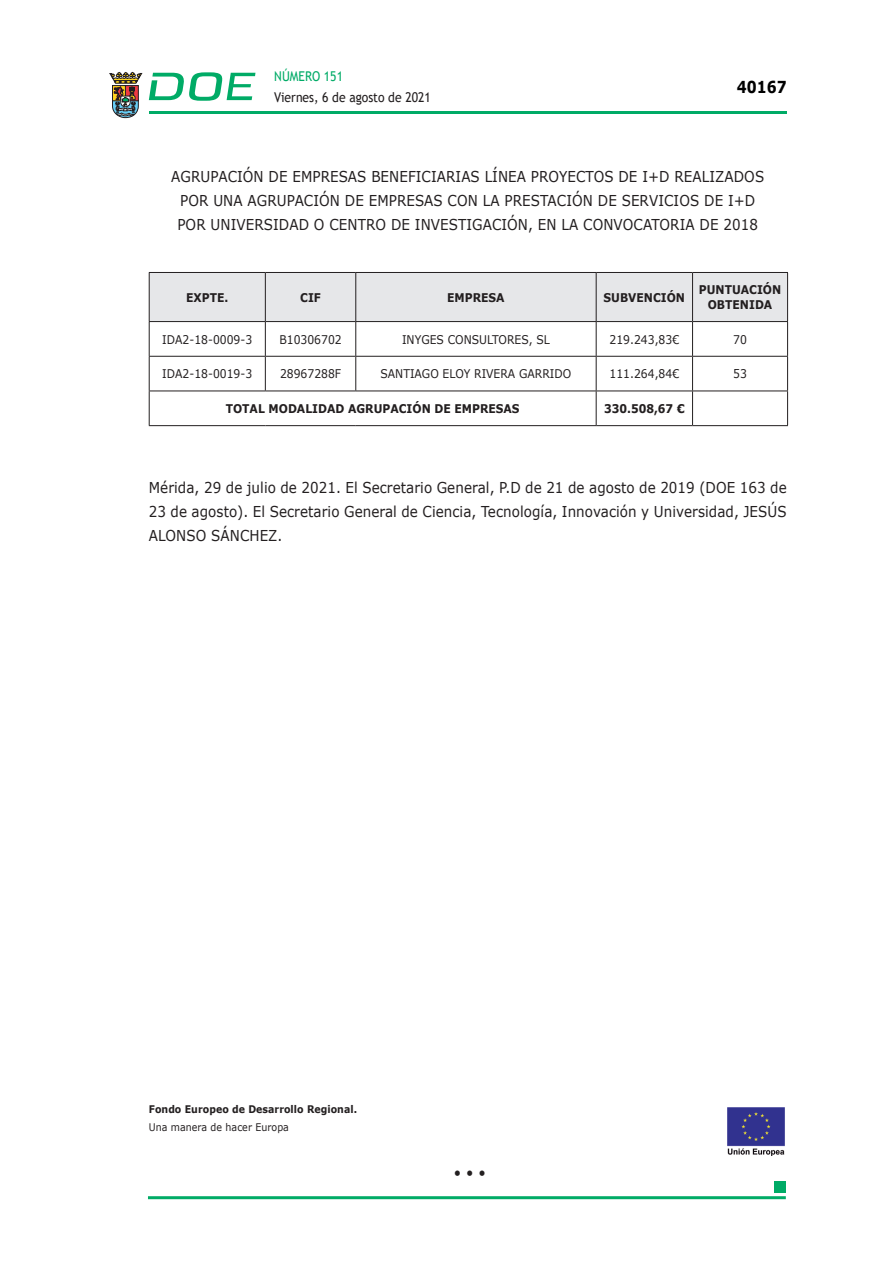
<style>
.page{position:relative;width:893px;height:1263px;background:#fff}
.page>*{position:absolute;margin:0;border:0;box-sizing:border-box;transform-origin:0 0}
.t1{font:700 16.5px "Verdana";color:#000;scale:.85 1}
.CUERPO_DE_TEXTO{font:15px/24px "Verdana";letter-spacing:.005em;color:#231f20;text-align:center;scale:.9 1}
.t2{font:13.5px "Trebuchet MS";color:#231f20;scale:.9 1}
.t3{font:13.5px "Trebuchet MS";color:#00ab67;scale:.9 1}
.t4{font:12px "Verdana";color:#231f20;scale:.9 1}
.t5{font:700 12px/14.4px "Verdana";color:#231f20;text-align:center;scale:.9 1}
.CUERPO_DE_TEXTO-2{font:700 10.5px "Verdana";letter-spacing:.005em;color:#231f20;scale:.9 1}
.CUERPO_DE_TEXTO-3{font:10.5px "Verdana";letter-spacing:.005em;color:#231f20;scale:.9 1}
</style>
<div class="page">
<hr style="left:149px;top:111px;width:638px;height:3px;background:#00ab66">
<svg style="left:109px;top:72px;width:33px;height:46px"></svg>
<svg style="left:149px;top:72px;width:106px;height:29px"></svg>
<hr style="left:148px;top:1196px;width:638px;height:3px;background:#00ab66">
<div style="left:775px;top:1181px;width:11px;height:11px;background:#00ab66"></div>
<div style="left:150px;top:273px;width:637px;height:48px;background:#e6e7e9"></div>
<hr style="left:265px;top:273px;width:1px;height:48px;background:#231f20">
<hr style="left:355px;top:273px;width:1px;height:48px;background:#231f20">
<hr style="left:596px;top:273px;width:1px;height:48px;background:#231f20">
<hr style="left:692px;top:273px;width:1px;height:48px;background:#231f20">
<hr style="left:149px;top:322px;width:1px;height:34px;background:#231f20">
<hr style="left:265px;top:322px;width:1px;height:34px;background:#231f20">
<hr style="left:355px;top:322px;width:1px;height:34px;background:#231f20">
<hr style="left:596px;top:322px;width:1px;height:34px;background:#231f20">
<hr style="left:692px;top:322px;width:1px;height:34px;background:#231f20">
<hr style="left:787px;top:322px;width:1px;height:34px;background:#231f20">
<hr style="left:149px;top:356px;width:116px;height:1px;background:#231f20">
<hr style="left:149px;top:357px;width:1px;height:34px;background:#231f20">
<hr style="left:265px;top:356px;width:91px;height:1px;background:#231f20">
<hr style="left:265px;top:357px;width:1px;height:34px;background:#231f20">
<hr style="left:356px;top:356px;width:240px;height:1px;background:#231f20">
<hr style="left:355px;top:357px;width:1px;height:34px;background:#231f20">
<hr style="left:596px;top:356px;width:97px;height:1px;background:#231f20">
<hr style="left:596px;top:357px;width:1px;height:34px;background:#231f20">
<hr style="left:693px;top:356px;width:95px;height:1px;background:#231f20">
<hr style="left:692px;top:357px;width:1px;height:34px;background:#231f20">
<hr style="left:787px;top:357px;width:1px;height:34px;background:#231f20">
<hr style="left:149px;top:391px;width:116px;height:1px;background:#231f20">
<hr style="left:149px;top:391px;width:1px;height:34px;background:#231f20">
<hr style="left:265px;top:391px;width:91px;height:1px;background:#231f20">
<hr style="left:356px;top:391px;width:240px;height:1px;background:#231f20">
<hr style="left:596px;top:391px;width:97px;height:1px;background:#231f20">
<hr style="left:596px;top:391px;width:1px;height:34px;background:#231f20">
<hr style="left:693px;top:391px;width:95px;height:1px;background:#231f20">
<hr style="left:692px;top:391px;width:1px;height:34px;background:#231f20">
<hr style="left:787px;top:391px;width:1px;height:34px;background:#231f20">
<hr style="left:149px;top:425px;width:116px;height:1px;background:#231f20">
<hr style="left:265px;top:425px;width:91px;height:1px;background:#231f20">
<hr style="left:356px;top:425px;width:240px;height:1px;background:#231f20">
<hr style="left:596px;top:425px;width:97px;height:1px;background:#231f20">
<hr style="left:693px;top:425px;width:95px;height:1px;background:#231f20">
<hr style="left:149px;top:272px;width:116px;height:1px;background:#231f20">
<hr style="left:149px;top:273px;width:1px;height:48px;background:#231f20">
<hr style="left:265px;top:272px;width:91px;height:1px;background:#231f20">
<hr style="left:356px;top:272px;width:240px;height:1px;background:#231f20">
<hr style="left:596px;top:272px;width:97px;height:1px;background:#231f20">
<hr style="left:693px;top:272px;width:95px;height:1px;background:#231f20">
<hr style="left:787px;top:273px;width:1px;height:48px;background:#231f20">
<hr style="left:149px;top:321px;width:116px;height:1px;background:#231f20">
<hr style="left:265px;top:321px;width:91px;height:1px;background:#231f20">
<hr style="left:356px;top:321px;width:240px;height:1px;background:#231f20">
<hr style="left:596px;top:321px;width:97px;height:1px;background:#231f20">
<hr style="left:693px;top:321px;width:95px;height:1px;background:#231f20">
<img style="left:727px;top:1107px;width:58px;height:48px">
<p class="t3" style="left:274px;top:67px;width:78px">NÚMERO 151</p>
<p class="t2" style="left:274px;top:88px;width:175px">Viernes, 6 de agosto de 2021</p>
<p class="t1" style="left:737px;top:75px;width:60px">40167</p>
<p class="CUERPO_DE_TEXTO" style="left:171px;top:164px;width:660px">AGRUPACIÓN DE EMPRESAS BENEFICIARIAS LÍNEA PROYECTOS DE I+D REALIZADOS<br>POR UNA AGRUPACIÓN DE EMPRESAS CON LA PRESTACIÓN DE SERVICIOS DE I+D<br>POR UNIVERSIDAD O CENTRO DE INVESTIGACIÓN, EN LA CONVOCATORIA DE 2018</p>
<p class="t5" style="left:186px;top:290px;width:48px">EXPTE.</p>
<p class="t5" style="left:300px;top:290px;width:25px">CIF</p>
<p class="t5" style="left:447px;top:290px;width:65px">EMPRESA</p>
<p class="t5" style="left:604px;top:290px;width:92px">SUBVENCIÓN</p>
<p class="t5" style="left:699px;top:283px;width:93px">PUNTUACIÓN<br>OBTENIDA</p>
<p class="t4" style="left:162px;top:331px;width:101px">IDA2-18-0009-3</p>
<p class="t4" style="left:279px;top:331px;width:71px">B10306702</p>
<p class="t4" style="left:402px;top:331px;width:166px">INYGES CONSULTORES, SL</p>
<p class="t4" style="left:609px;top:331px;width:79px">219.243,83€</p>
<p class="t4" style="left:733px;top:331px;width:17px">70</p>
<p class="t4" style="left:162px;top:366px;width:101px">IDA2-18-0019-3</p>
<p class="t4" style="left:280px;top:366px;width:69px">28967288F</p>
<p class="t4" style="left:381px;top:366px;width:213px">SANTIAGO ELOY RIVERA GARRIDO</p>
<p class="t4" style="left:609px;top:366px;width:79px">111.264,84€</p>
<p class="t4" style="left:733px;top:366px;width:17px">53</p>
<p class="t5" style="left:226px;top:401px;width:328px">TOTAL MODALIDAD AGRUPACIÓN DE EMPRESAS</p>
<p class="t5" style="left:604px;top:401px;width:91px">330.508,67 €</p>
<p class="CUERPO_DE_TEXTO" style="left:149px;top:475px;width:710px;text-align:justify">Mérida, 29 de julio de 2021. El Secretario General, P.D de 21 de agosto de 2019 (DOE 163 de 23 de agosto). El Secretario General de Ciencia, Tecnología, Innovación y Universidad, JESÚS ALONSO SÁNCHEZ.</p>
<p class="CUERPO_DE_TEXTO-2" style="left:149px;top:1101px;width:233px">Fondo Europeo de Desarrollo Regional.</p>
<p class="CUERPO_DE_TEXTO-3" style="left:149px;top:1120px;width:157px">Una manera de hacer Europa</p>
<p class="CUERPO_DE_TEXTO" style="left:454px;top:1160px;width:37px">• • •</p>
</div>
